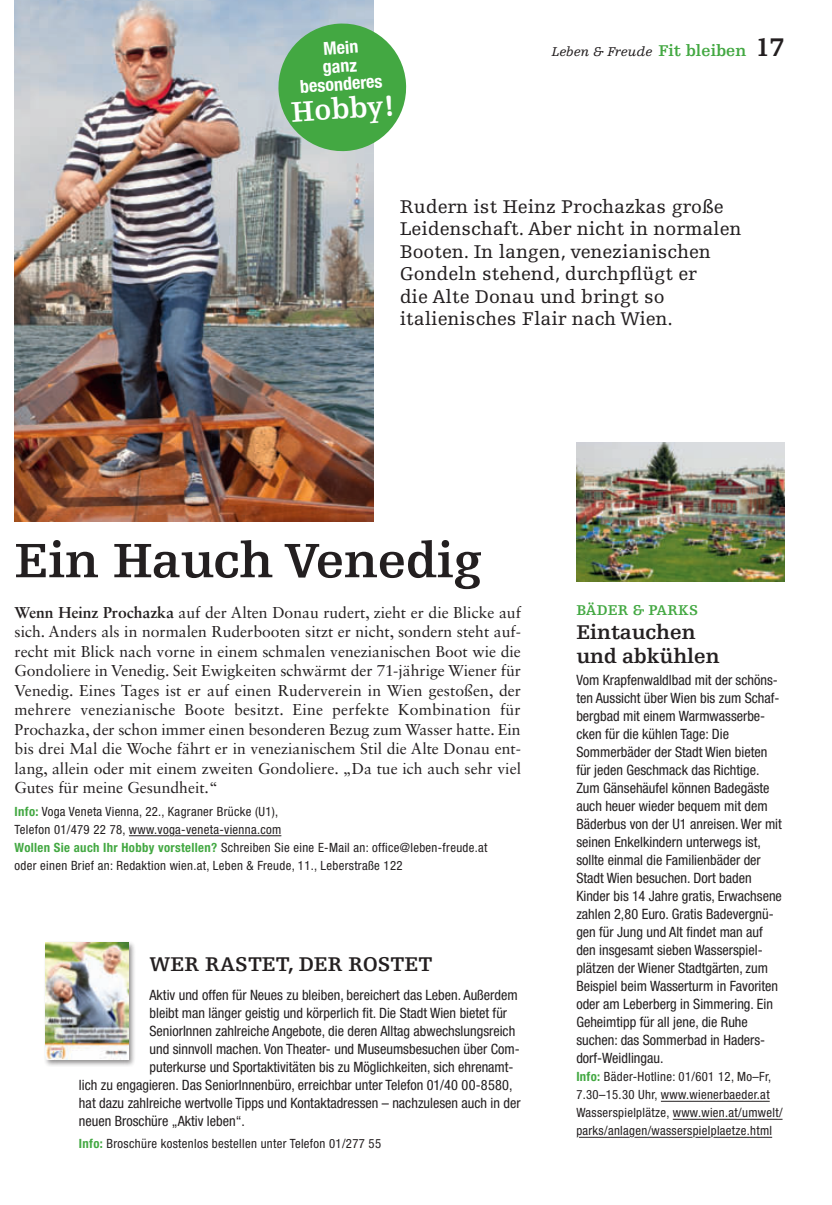
<style>
.page{position:relative;width:832px;height:1205px;background:#fff}
.page>*{position:absolute;margin:0;border:0;box-sizing:border-box;transform-origin:0 0}
.t1{font:700 51px "Egyptienne FLT Std";letter-spacing:-.005em;color:#231f20}
.t2{font:700 30px "Egyptienne FLT Std";color:#fff}
.t3{font:700 21px/24px "Egyptienne FLT Std";letter-spacing:-.005em;color:#231f20}
.t4{font:19.5px/22.5px "Egyptienne FLT Std";color:#231f20}
.t5{font:700 condensed 18px/18px "Helvetica Neue LT Std";color:#fff;text-align:center}
.t6{font:15.75px/19.5px "Sabon LT Std";color:#231f20;text-align:justify}
.t7{font:700 15px "Egyptienne FLT Std";color:#43a842}
.t8{font:condensed 14.25px/18px "Helvetica Neue LT Std";color:#231f20}
.t9{font:italic 13.5px "Egyptienne FLT Std";color:#231f20}
.t10{font:condensed 12.75px/18px "Helvetica Neue LT Std";letter-spacing:.025em;color:#231f20}
.s1{font-weight:700;font-style:normal;font-size:16.5px;color:#43a842}
.s2{font-weight:700;font-style:normal;font-size:27px}
.s3{font-weight:700}
.s4{font-weight:700;color:#43a842}
</style>
<div class="page">
<svg style="left:128px;top:835px;width:154px;height:2px"></svg>
<img style="left:15px;top:0;width:358px;height:522px">
<svg style="left:576px;top:1100px;width:207px;height:38px"></svg>
<img style="left:576px;top:442px;width:208px;height:139px">
<div style="left:43px;top:940px;width:93px;height:127px;background:#231f20;opacity:.5"></div>
<img style="left:45px;top:942px;width:83px;height:117px">
<svg style="left:276px;top:21px;width:131px;height:132px;background:#66b369"></svg>
<p class="t5" style="left:297px;top:42px;width:84px;rotate:-4deg">Mein<br>ganz besonderes</p>
<h2 class="t2" style="left:290px;top:96px;width:106px;rotate:-4deg">Hobby!</h2>
<p class="t9" style="left:551px;top:44px;width:234px">Leben &amp; Freude <span class="s1">Fit bleiben</span> <span class="s2">17</span></p>
<h3 class="t4" style="left:399px;top:195px;width:343px">Rudern ist Heinz Prochazkas große Leidenschaft. Aber nicht in normalen Booten. In langen, venezianischen Gondeln stehend, durchpflügt er<br>die Alte Donau und bringt so italienisches Flair nach Wien.</h3>
<h1 class="t1" style="left:15px;top:532px;width:469px">Ein Hauch Venedig</h1>
<p class="t6" style="left:15px;top:602px;width:508px"><span class="s3">Wenn Heinz Prochazka</span> auf der Alten Donau rudert, zieht er die Blicke auf sich. Anders als in normalen Ruderbooten sitzt er nicht, sondern steht auf&shy;recht mit Blick nach vorne in einem schmalen venezianischen Boot wie die Gondoliere in Venedig. Seit Ewigkeiten schwärmt der 71-jährige Wiener für Venedig. Eines Tages ist er auf einen Ruderverein in Wien gestoßen, der mehrere venezianische Boote besitzt. Eine perfekte Kombination für Prochazka, der schon immer einen besonderen Bezug zum Wasser hatte. Ein bis drei Mal die Woche fährt er in venezianischem Stil die Alte Donau ent&shy;lang, allein oder mit einem zweiten Gondoliere. „Da tue ich auch sehr viel Gutes für meine Gesundheit.“</p>
<p class="t10" style="left:15px;top:802px;width:474px"><span class="s4">Info:</span> Voga Veneta Vienna, 22., Kagraner Brücke (U1),<br>Telefon 01/479 22 78, www.voga-veneta-vienna.com<br><span class="s4">Wollen Sie auch Ihr Hobby vorstellen?</span> Schreiben Sie eine E-Mail an: office@leben-freude.at oder einen Brief an: Redaktion wien.at, Leben &amp; Freude, 11., Leberstraße 122</p>
<h3 class="t3" style="left:149px;top:952px;width:284px">Wer rastet, der rostet</h3>
<p class="t8" style="left:149px;top:985px;width:369px">Aktiv und offen für Neues zu bleiben, bereichert das Leben. Außerdem</p>
<p class="t8" style="left:149px;top:1003px;width:359px">bleibt man länger geistig und körperlich fit. Die Stadt Wien bietet für</p>
<p class="t8" style="left:149px;top:1021px;width:367px">SeniorInnen zahlreiche Angebote, die deren Alltag abwechslungsreich</p>
<p class="t8" style="left:149px;top:1039px;width:371px">und sinnvoll machen. Von Theater- und Museumsbesuchen über Com-</p>
<p class="t8" style="left:149px;top:1057px;width:365px">puterkurse und Sportaktivitäten bis zu Möglichkeiten, sich ehrenamt-</p>
<p class="t8" style="left:79px;top:1075px;width:435px">lich zu engagieren. Das SeniorInnenbüro, erreichbar unter Telefon 01/40 00-8580,</p>
<p class="t8" style="left:79px;top:1093px;width:443px">hat dazu zahlreiche wertvolle Tipps und Kontaktadressen – nachzulesen auch in der</p>
<p class="t8" style="left:79px;top:1111px;width:167px">neuen Broschüre „Aktiv leben“.</p>
<p class="t10" style="left:79px;top:1134px;width:303px"><span class="s4">Info:</span> Broschüre kostenlos bestellen unter Telefon 01/277 55</p>
<p class="t7" style="left:576px;top:602px;width:123px">bäder &amp; parks</p>
<h3 class="t3" style="left:576px;top:620px;width:145px">Eintauchen und abkühlen</h3>
<p class="t8" style="left:576px;top:671px;width:207px">Vom Krapfenwaldlbad mit der schöns&shy;ten Aussicht über Wien bis zum Schaf&shy;bergbad mit einem Warmwasserbe&shy;cken für die kühlen Tage: Die Sommerbäder der Stadt Wien bieten für jeden Geschmack das Richtige.<br>Zum Gänsehäufel können Badegäste auch heuer wieder bequem mit dem Bäderbus von der U1 anreisen. Wer mit seinen Enkelkindern unterwegs ist, sollte einmal die Familienbäder der Stadt Wien besuchen. Dort baden Kinder bis 14 Jahre gratis, Erwachsene zahlen 2,80 Euro. Gratis Badevergnü&shy;gen für Jung und Alt findet man auf den insgesamt sieben Wasserspiel&shy;plätzen der Wiener Stadtgärten, zum Beispiel beim Wasserturm in Favoriten oder am Leberberg in Simmering. Ein Geheimtipp für all jene, die Ruhe suchen: das Sommerbad in Haders&shy;dorf-Weidlingau.</p>
<p class="t10" style="left:576px;top:1067px;width:208px"><span class="s4">Info:</span> Bäder-Hotline: 01/601 12, Mo–Fr, 7.30–15.30 Uhr, www.wienerbaeder.at Wasserspielplätze, www.wien.at/umwelt/ parks/anlagen/wasserspielplaetze.html</p>
</div>
